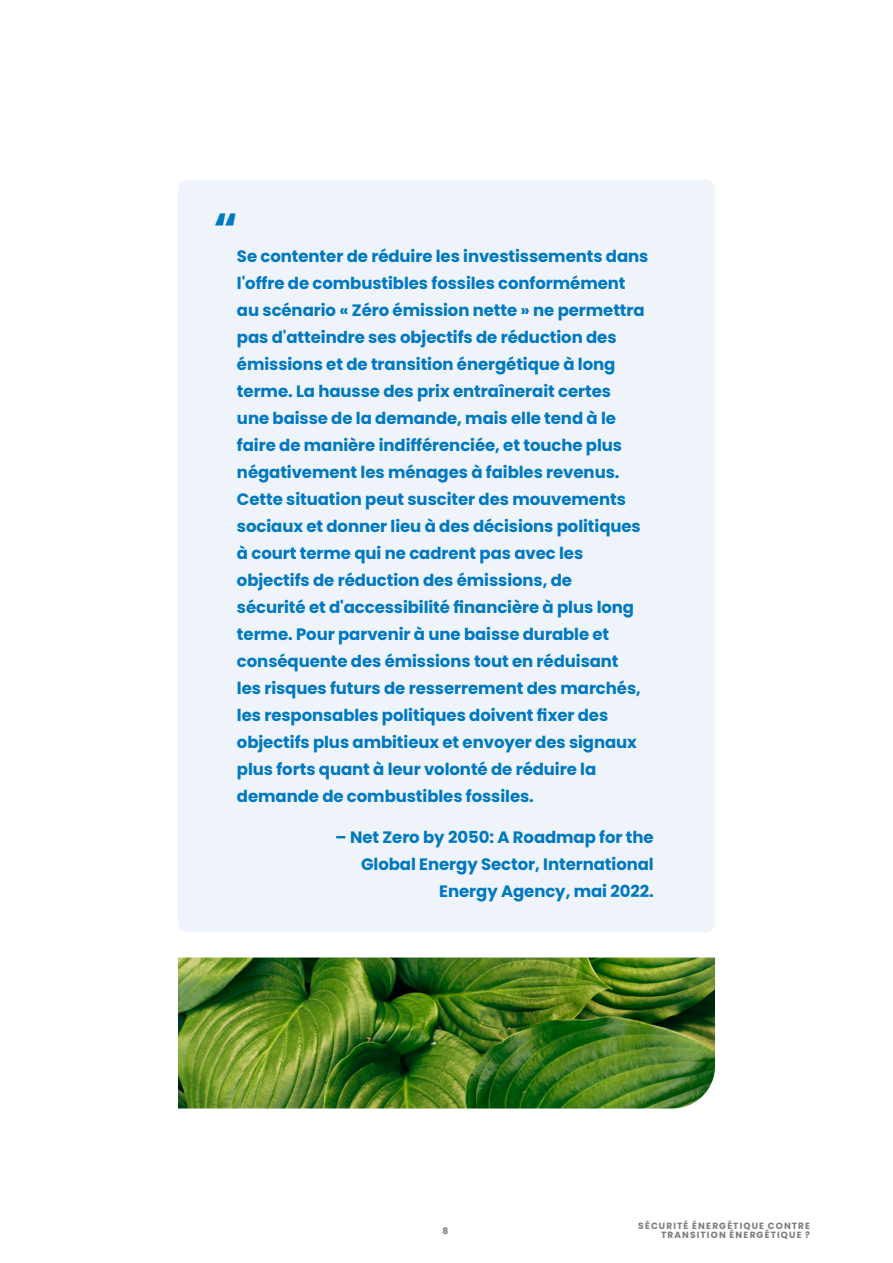
<style>
.page{position:relative;width:893px;height:1263px;background:#fff}
.page>*{position:absolute;margin:0;border:0;box-sizing:border-box;transform-origin:0 0}
.t1{font:700 45px "Poppins";color:#0078c2}
.t2{font:700 16.5px/27px "Poppins";letter-spacing:-.005em;color:#0078c2}
.t3{font:700 9px/9px "Poppins";letter-spacing:.13em;color:#7c7b7b;text-align:right}
</style>
<div class="page">
<div style="left:178px;top:180px;width:537px;height:752px;background:#eef4f9;border-radius:9px"></div>
<img style="left:178px;top:957px;width:537px;height:151px">
<h1 class="t1" style="left:214px;top:203px;width:26px">“</h1>
<p class="t2" style="left:237px;top:243px;width:413px">Se contenter de réduire les investissements dans l'offre de combustibles fossiles conformément au scénario « Zéro émission nette » ne permettra pas d'atteindre ses objectifs de réduction des émissions et de transition énergétique à long terme. La hausse des prix entraînerait certes<br>une baisse de la demande, mais elle tend à le faire de manière indifférenciée, et touche plus négativement les ménages à faibles revenus.<br>Cette situation peut susciter des mouvements sociaux et donner lieu à des décisions politiques à court terme qui ne cadrent pas avec les objectifs de réduction des émissions, de<br>sécurité et d'accessibilité financière à plus long terme. Pour parvenir à une baisse durable et conséquente des émissions tout en réduisant<br>les risques futurs de resserrement des marchés, les responsables politiques doivent fixer des objectifs plus ambitieux et envoyer des signaux plus forts quant à leur volonté de réduire la demande de combustibles fossiles.</p>
<p class="t2" style="left:335px;top:824px;width:320px;text-align:right">– Net Zero by 2050: A Roadmap for the<br>Global Energy Sector, International<br>Energy Agency, mai 2022.</p>
<p class="t3" style="left:442px;top:1226px;width:7px">8</p>
<p class="t3" style="left:638px;top:1221px;width:173px">SÉCURITÉ ÉNERGÉTIQUE CONTRE<br>TRANSITION ÉNERGÉTIQUE ?</p>
</div>
